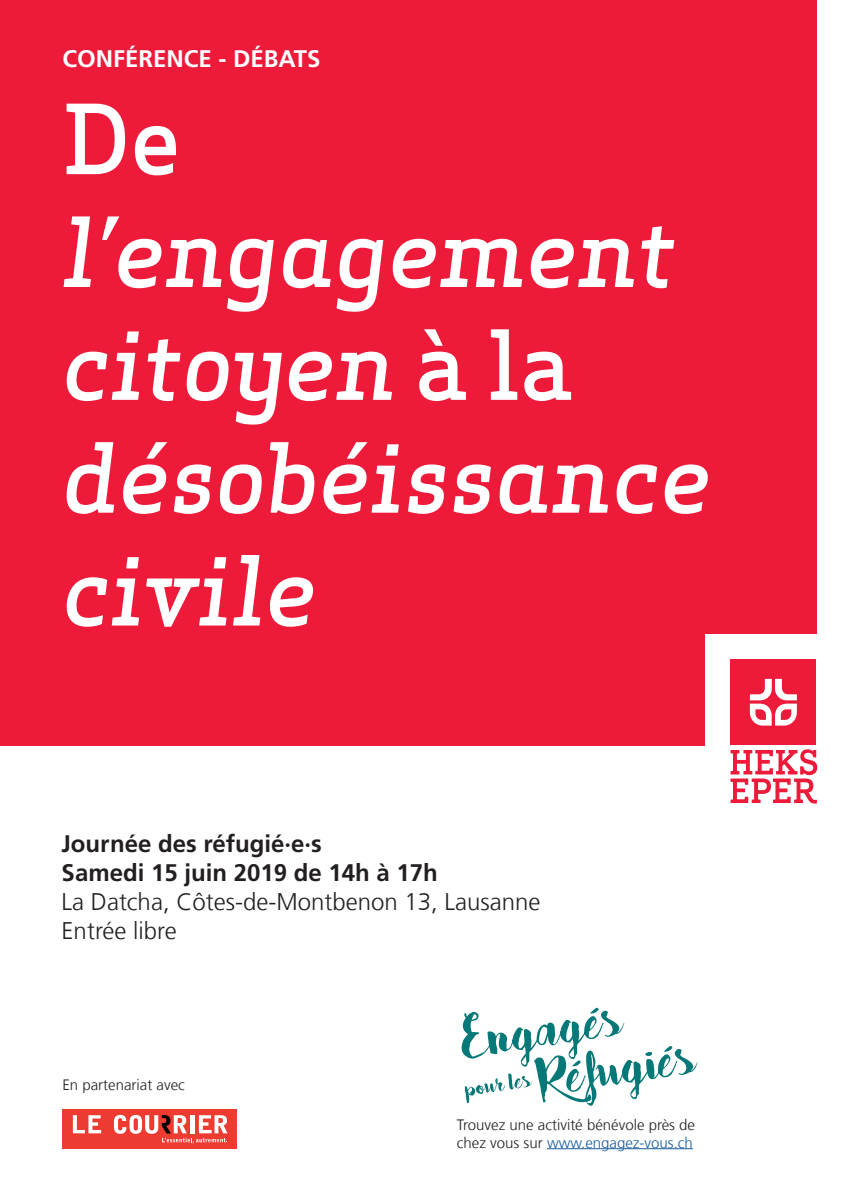
<style>
.page{position:relative;width:842px;height:1191px;background:#fff}
.page>*{position:absolute;margin:0;border:0;box-sizing:border-box;transform-origin:0 0}
.t1{font:italic 500 94px/112.8px "Apex Serif";color:#fff}
.t2{font:500 94px "Apex Serif";color:#fff}
.t3{font:300 24px/28.8px "Frutiger LT Com";color:#231f20}
.t4{font:700 24px/28.8px "Frutiger LT Com";color:#231f20}
.t5{font:700 24px "Frutiger LT Com";color:#fff}
.t6{font:300 15px/18px "Frutiger LT Com";color:#231f20}
.s1{font-style:normal}
.s2{color:#175d9e}
</style>
<div class="page">
<svg style="left:461px;top:1007px;width:237px;height:99px"></svg>
<div style="left:0;top:0;width:816px;height:745px;background:#ed1a3a"></div>
<div style="left:706px;top:635px;width:136px;height:193px;background:#fff"></div>
<div style="left:730px;top:659px;width:86px;height:86px;background:#ed1a3a"></div>
<svg style="left:750px;top:679px;width:47px;height:46px"></svg>
<svg style="left:730px;top:749px;width:88px;height:54px"></svg>
<hr style="left:547px;top:1148px;width:146px;height:1px;background:#175d9e">
<div style="left:62px;top:1108px;width:174px;height:40px;background:#ee3b32"></div>
<svg style="left:73px;top:1115px;width:28px;height:18px"></svg>
<svg style="left:114px;top:1114px;width:114px;height:29px"></svg>
<h2 class="t5" style="left:62px;top:45px;width:260px">CONFÉRENCE - DÉBATS</h2>
<h1 class="t2" style="left:62px;top:80px;width:121px">De</h1>
<h1 class="t1" style="left:62px;top:195px;width:651px">’l engagement citoyen <span class="s1">laà </span>désobéissance civile</h1>
<h2 class="t4" style="left:62px;top:829px;width:378px">Journée des réfugié s·e·<br>Samedi 15 juin 2019 de 14h à 17h</h2>
<h2 class="t3" style="left:62px;top:887px;width:480px">La Datcha, Côtes-de-Montbenon 13, Lausanne<br>Entrée libre</h2>
<p class="t6" style="left:62px;top:1076px;width:124px">En partenariat avec</p>
<p class="t6" style="left:457px;top:1115px;width:240px">Trouvez une activité bénévole près de chez vous sur <span class="s2">www.engagez-vous.ch</span></p>
</div>
